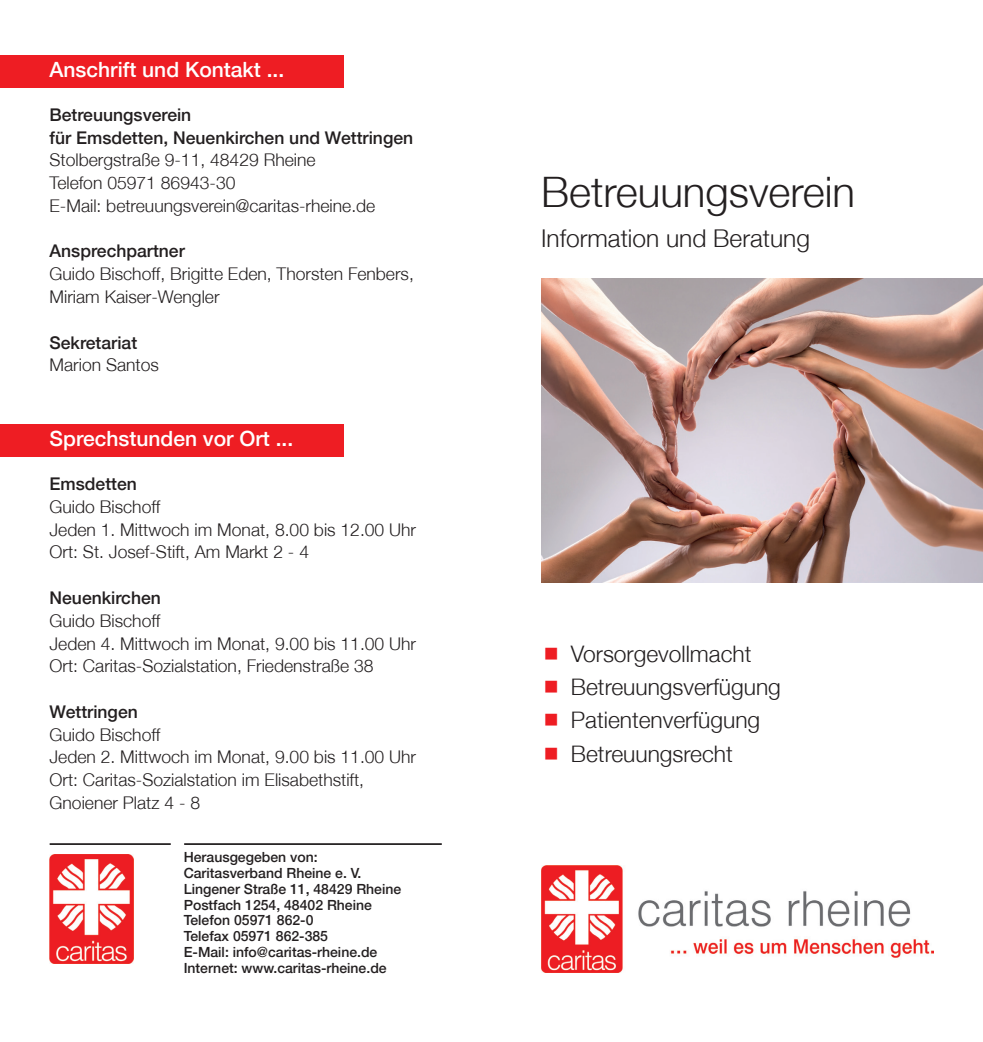
<style>
.page{position:relative;width:983px;height:1042px;background:#fff}
.page>*{position:absolute;margin:0;border:0;box-sizing:border-box;transform-origin:0 0}
.t1{font:300 42px "Helvetica Neue";color:#231f20}
.t2{font:300 24.5px "Helvetica Neue";color:#231f20}
.t3{font:300 22.75px/33.2px "Helvetica Neue";color:#231f20}
.t4{font:500 21px "Helvetica Neue";color:#fff}
.t5{font:300 17.5px/22.8px "Helvetica Neue";color:#231f20}
.t6{font:500 17.5px/22.8px "Helvetica Neue";color:#231f20}
.t7{font:500 14px/15.8px "Helvetica Neue";color:#231f20}
</style>
<div class="page">
<div style="left:0;top:55px;width:343px;height:33px;background:#ee1d23"></div>
<div style="left:0;top:424px;width:343px;height:33px;background:#ee1d23"></div>
<img style="left:541px;top:278px;width:441px;height:305px">
<img style="left:50px;top:854px;width:83px;height:109px">
<hr style="left:50px;top:843px;width:121px;height:2px;background:#231f20">
<hr style="left:184px;top:843px;width:257px;height:2px;background:#231f20">
<img style="left:541px;top:866px;width:392px;height:106px">
<p class="t4" style="left:50px;top:57px;width:236px">Anschrift und Kontakt ...</p>
<p class="t6" style="left:50px;top:103px;width:365px">Betreuungsverein<br>für Emsdetten, Neuenkirchen und Wettringen</p>
<p class="t5" style="left:50px;top:148px;width:327px">Stolbergstraße 9-11, 48429 Rheine<br>Telefon 05971 86943-30<br>E-Mail: betreuungsverein@caritas-rheine.de</p>
<p class="t6" style="left:50px;top:240px;width:137px">Ansprechpartner</p>
<p class="t5" style="left:50px;top:262px;width:366px">Guido Bischoff, Brigitte Eden, Thorsten Fenbers,<br>Miriam Kaiser-Wengler</p>
<p class="t6" style="left:50px;top:331px;width:89px">Sekretariat</p>
<p class="t5" style="left:50px;top:353px;width:111px">Marion Santos</p>
<p class="t4" style="left:50px;top:426px;width:245px">Sprechstunden vor Ort ...</p>
<p class="t6" style="left:50px;top:472px;width:89px">Emsdetten</p>
<p class="t5" style="left:50px;top:495px;width:368px">Guido Bischoff<br>Jeden 1. Mittwoch im Monat, 8.00 bis 12.00 Uhr<br>Ort: St. Josef-Stift, Am Markt 2 - 4</p>
<p class="t6" style="left:50px;top:586px;width:113px">Neuenkirchen</p>
<p class="t5" style="left:50px;top:609px;width:368px">Guido Bischoff<br>Jeden 4. Mittwoch im Monat, 9.00 bis 11.00 Uhr<br>Ort: Caritas-Sozialstation, Friedenstraße 38</p>
<p class="t6" style="left:50px;top:700px;width:90px">Wettringen</p>
<p class="t5" style="left:50px;top:722px;width:368px">Guido Bischoff<br>Jeden 2. Mittwoch im Monat, 9.00 bis 11.00 Uhr<br>Ort: Caritas-Sozialstation im Elisabethstift,<br>Gnoiener Platz 4 - 8</p>
<p class="t7" style="left:184px;top:849px;width:219px">Herausgegeben von:<br>Caritasverband Rheine e. V.<br>Lingener Straße 11, 48429 Rheine<br>Postfach 1254, 48402 Rheine<br>Telefon 05971 862-0<br>Telefax 05971 862-385<br>E-Mail: info@caritas-rheine.de<br>Internet: www.caritas-rheine.de</p>
<h1 class="t1" style="left:541px;top:166px;width:315px">Betreuungsverein</h1>
<h2 class="t2" style="left:541px;top:223px;width:270px">Information und Beratung</h2>
<h3 class="t3" style="left:570px;top:636px;width:211px">Vorsorgevollmacht<br>Betreuungsverfügung<br>Patientenverfügung<br>Betreuungsrecht</h3>
</div>
